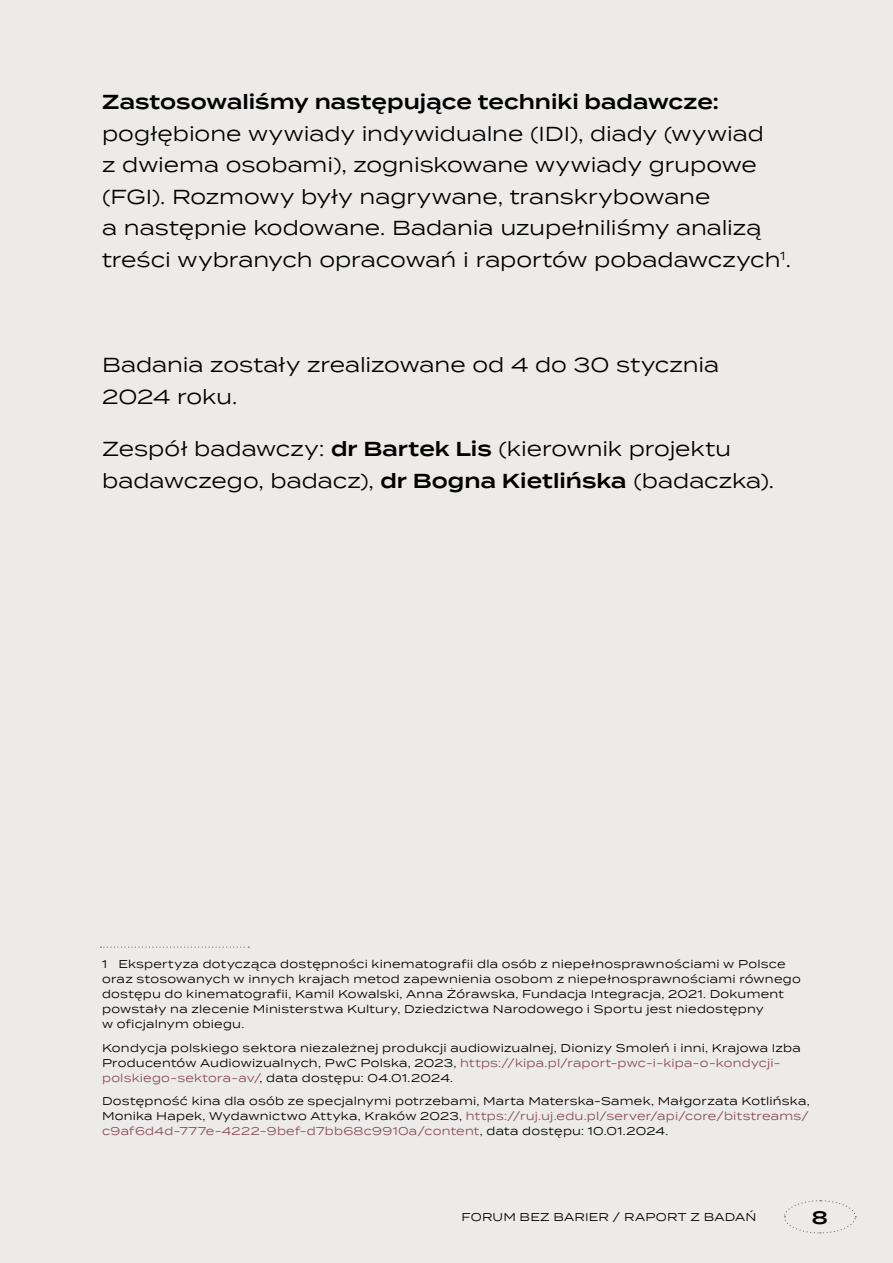
<style>
.page{position:relative;width:893px;height:1263px;background:#ecebea}
.page>*{position:absolute;margin:0;border:0;box-sizing:border-box;transform-origin:0 0}
.tekst{font:20.25px/31.5px "Termina";letter-spacing:-.005em;color:#000}
.t1{font:600 18px "Termina";color:#000}
.przypis{font:11.25px/15px "Termina";letter-spacing:.02em;color:#000}
.s1{font-weight:600}
.s2{color:#8a4b55}
</style>
<div class="page">
<svg style="left:100px;top:946px;width:149px;height:2px"></svg>
<svg style="left:784px;top:1200px;width:72px;height:34px"></svg>
<p class="tekst" style="left:102px;top:85px;width:690px"><span class="s1">Zastosowaliśmy następujące techniki badawcze: </span>pogłębione wywiady indywidualne (IDI), diady (wywiad<br>z dwiema osobami), zogniskowane wywiady grupowe (FGI). Rozmowy były nagrywane, transkrybowane<br>a następnie kodowane. Badania uzupełniliśmy analizą treści wybranych opracowań i raportów pobadawczych<sup>1</sup>.</p>
<p class="tekst" style="left:102px;top:348px;width:619px">Badania zostały zrealizowane od 4 do 30 stycznia<br>2024 roku.</p>
<p class="tekst" style="left:102px;top:433px;width:673px">Zespół badawczy: <span class="s1">dr Bartek Lis</span> (kierownik projektu badawczego, badacz), <span class="s1">dr Bogna Kietlińska</span> (badaczka).</p>
<p class="przypis" style="left:102px;top:956px;width:700px">1 Ekspertyza dotycząca dostępności kinematografii dla osób z niepełnosprawnościami w Polsce oraz stosowanych w innych krajach metod zapewnienia osobom z niepełnosprawnościami równego dostępu do kinematografii, Kamil Kowalski, Anna Żórawska, Fundacja Integracja, 2021. Dokument powstały na zlecenie Ministerstwa Kultury, Dziedzictwa Narodowego i Sportu jest niedostępny<br>w oficjalnym obiegu.</p>
<p class="przypis" style="left:102px;top:1040px;width:700px">Kondycja polskiego sektora niezależnej produkcji audiowizualnej, Dionizy Smoleń i inni, Krajowa Izba<br>Producentów Audiowizualnych, PwC Polska, 2023, <span class="s2">https://kipa.pl/raport-pwc-i-kipa-o-kondycji&shy;polskiego-sektora-av/</span>, data dostępu: 04.01.2024.</p>
<p class="przypis" style="left:102px;top:1093px;width:709px;text-align:justify">Dostępność kina dla osób ze specjalnymi potrzebami, Marta Materska-Samek, Małgorzata Kotlińska, Monika Hapek, Wydawnictwo Attyka, Kraków 2023, <span class="s2">https://ruj.uj.edu.pl/server/api/core/bitstreams/ c9af6d4d-777e-4222-9bef-d7bb68c9910a/content</span>, data dostępu: 10.01.2024.</p>
<p class="przypis" style="left:462px;top:1209px;width:296px">FORUM BEZ BARIER / RAPORT Z BADAŃ</p>
<h2 class="t1" style="left:812px;top:1204px;width:18px">8</h2>
</div>
